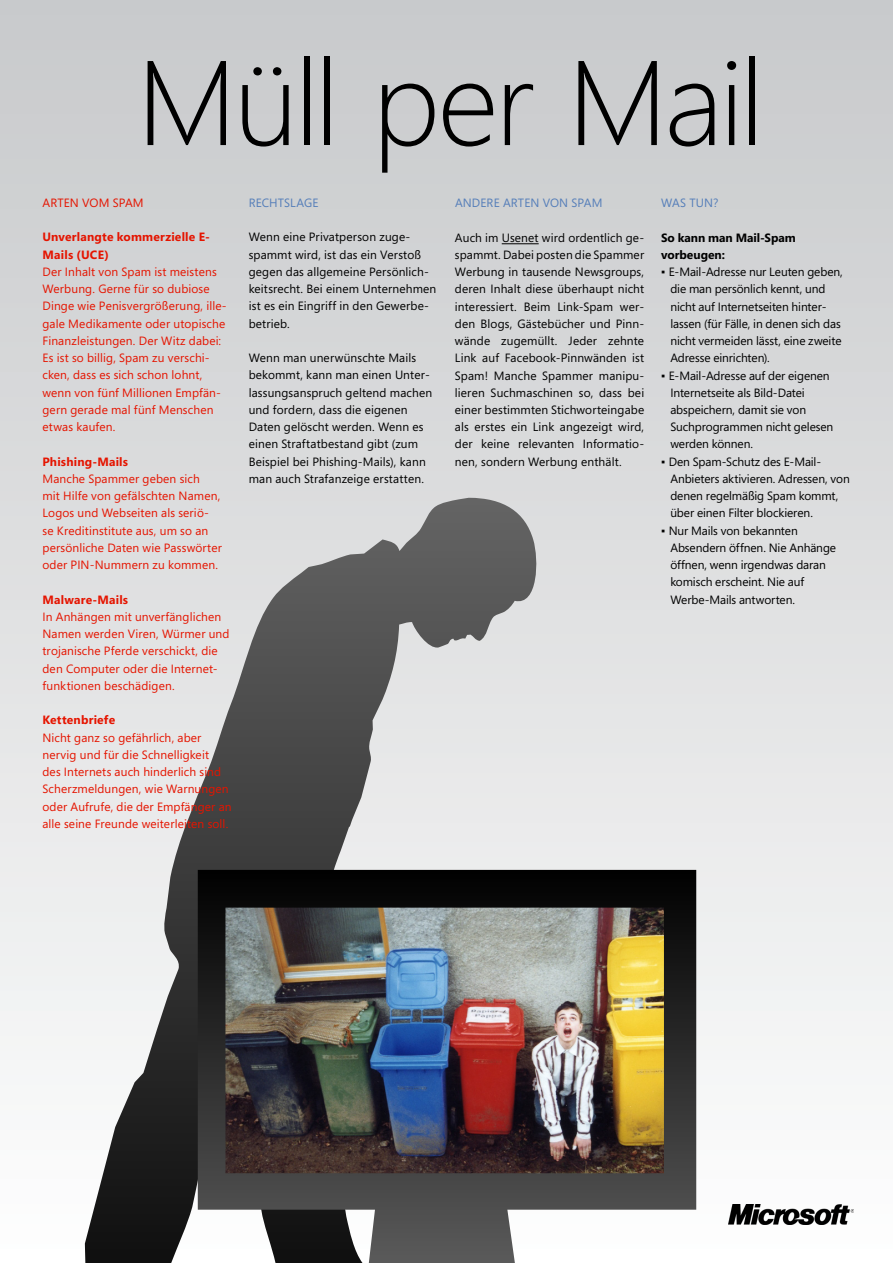
<style>
.page{position:relative;width:893px;height:1263px;background:#fff}
.page>*{position:absolute;margin:0;border:0;box-sizing:border-box;transform-origin:0 0}
.t1{font:300 120px "Segoe";letter-spacing:-.03em;color:#000}
.t2{font:12px/17.2px "Segoe";letter-spacing:-.005em;color:#000}
.t3{font:12px/17.2px "Segoe";letter-spacing:.01em;color:#e51400}
.t4{font:12px/17.2px "Segoe";letter-spacing:.015em;color:#000}
.t5{font:700 12px/17.2px "Segoe";letter-spacing:.015em;color:#e51400}
.t6{font:12px "Segoe";letter-spacing:.01em;color:#557eb9}
.t7{font:700 12px/17.2px "Segoe";letter-spacing:-.005em;color:#000}
</style>
<div class="page">
<div style="left:0;top:0;width:893px;height:1263px;background:linear-gradient(to bottom,#c7c8ca,#fdfdfd)"></div>
<svg style="left:85px;top:498px;width:454px;height:765px;background:#a5a5a6"></svg>
<img style="left:728px;top:1204px;width:126px;height:20px">
<img style="left:198px;top:870px;width:498px;height:393px">
<hr style="left:502px;top:243px;width:37px;height:1px;background:#000">
<h1 class="t1" style="left:137px;top:20px;width:629px">Müll per Mail</h1>
<p class="t6" style="left:661px;top:195px;width:59px">Was tun?</p>
<p class="t7" style="left:661px;top:228px;width:136px">So kann man Mail-Spam vorbeugen:</p>
<p class="t2" style="left:670px;top:263px;width:174px;text-indent:-9px">▪ E-Mail-Adresse nur Leuten geben, die man persönlich kennt, und nicht auf Internetseiten hinter&shy;lassen (für Fälle, in denen sich das nicht vermeiden lässt, eine zweite<br>Adresse einrichten).</p>
<p class="t2" style="left:670px;top:366px;width:165px;text-indent:-9px">▪ E-Mail-Adresse auf der eigenen<br>Internetseite als Bild-Datei abspeichern, damit sie von<br>Suchprogrammen nicht gelesen werden können.</p>
<p class="t2" style="left:670px;top:452px;width:181px;text-indent:-9px">▪ Den Spam-Schutz des E-Mail-<br>Anbieters aktivieren. Adressen, von denen regelmäßig Spam kommt, über einen Filter blockieren.</p>
<p class="t2" style="left:670px;top:521px;width:167px;text-indent:-9px">▪ Nur Mails von bekannten<br>Absendern öffnen. Nie Anhänge öffnen, wenn irgendwas daran komisch erscheint. Nie auf<br>Werbe-Mails antworten.</p>
<p class="t3" style="left:42px;top:194px;width:93px">Arten vom Spam</p>
<p class="t5" style="left:42px;top:228px;width:169px">Unverlangte kommerzielle E-<br>Mails (UCE)</p>
<p class="t3" style="left:42px;top:263px;width:186px">Der Inhalt von Spam ist meistens<br>Werbung. Gerne für so dubiose<br>Dinge wie Penisvergrößerung, ille&shy;gale Medikamente oder utopische<br>Finanzleistungen. Der Witz dabei:<br>Es ist so billig, Spam zu verschi&shy;cken, dass es sich schon lohnt, wenn von fünf Millionen Empfän&shy;gern gerade mal fünf Menschen etwas kaufen.</p>
<p class="t5" style="left:42px;top:452px;width:87px">Phishing-Mails</p>
<p class="t3" style="left:42px;top:470px;width:181px">Manche Spammer geben sich<br>mit H ilfe von gefälschten Namen,<br>Logos und Webseiten als seriö&shy;se Kreditinstitute aus, um so an persönliche Daten wie Passwörter oder PIN-Nummern zu kommen.</p>
<p class="t5" style="left:42px;top:590px;width:87px">Malware-Mails</p>
<p class="t3" style="left:42px;top:608px;width:189px">In Anhängen mit unverfänglichen<br>Namen werden Viren, Würmer und trojanische Pferde verschickt, die den Computer oder die Internet&shy;funktionen beschädigen.</p>
<p class="t5" style="left:42px;top:711px;width:74px">Kettenbriefe</p>
<p class="t3" style="left:42px;top:728px;width:191px">Nicht ganz so gefährlich, aber nervig und für die Schnelligkeit<br>des Internets auch hinderlich sind Scherzmeldungen, wie Warnungen oder Aufrufe, die der Empfänger an alle seine Freunde weiterleiten soll.</p>
<p class="t6" style="left:249px;top:194px;width:44px">Rechtslage</p>
<p class="t4" style="left:249px;top:228px;width:189px">Wenn eine Privatperson zuge&shy;spammt wird, ist das ein Verstoß gegen das allgemeine Persönlich&shy;keitsrecht. Bei einem Unternehmen ist es ein Eingriff in den Gewerbe&shy;betrieb.</p>
<p class="t2" style="left:249px;top:349px;width:185px">Wenn man unerwünschte Mails bekommt, kann man einen Unter&shy;lassungsanspruch geltend machen und fordern, dass die eigenen<br>Daten gelöscht werden. Wenn es einen Straftatbestand gibt (zum<br>Beispiel bei Phishing-Mails), kann man auch Strafanzeige erstatten.</p>
<p class="t6" style="left:455px;top:195px;width:17px">Ande</p>
<p class="t6" style="left:487px;top:195px;width:107px">re Arten von Spam</p>
<p class="t2" style="left:455px;top:228px;width:191px;text-align:justify">Auch im Usenet wird ordentlich ge&shy;spammt. Dabei posten die Spammer Werbung in tausende Newsgroups, deren Inhalt diese überhaupt nicht interessiert. Beim Link-Spam wer&shy;den Blogs, Gästebücher und Pinn&shy;wände zugemüllt. Jeder zehnte Link auf Facebook-Pinnwänden ist Spam! Manche Spammer manipu&shy;lieren Suchmaschinen so, dass bei einer bestimmten Stichworteingabe als erstes ein Link angezeigt wird, der keine relevanten Informatio&shy;nen, sondern Werbung enthält.</p>
</div>
